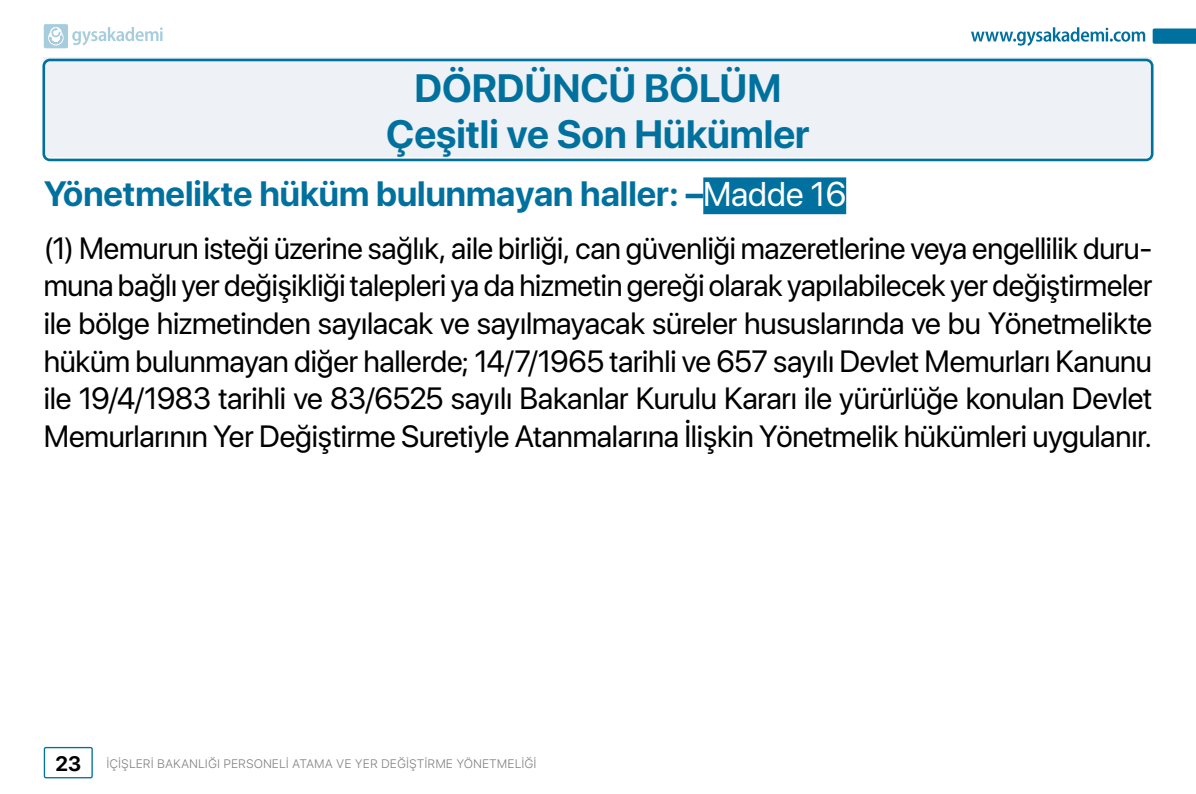
<style>
.page{position:relative;width:1196px;height:794px;background:#fff}
.page>*{position:absolute;margin:0;border:0;box-sizing:border-box;transform-origin:0 0}
.t1{font:700 39.38px/45.5px "SF Pro Display";color:#00719e;text-align:center}
.t2{font:700 35px "SF Pro Display";color:#00719e}
.t3{font:30.62px/37.6px "SF Pro Display";letter-spacing:-.01em;color:#000;text-align:justify}
.t4{font:700 20.82px "SF Pro Display";color:#000}
.t5{font:300 12.25px "SF Pro Text";color:#808080}
.s1{font-weight:400;font-size:34.12px;color:#fff}
</style>
<div class="page">
<div style="left:44px;top:57px;width:1108px;height:100px;background:#eef1f5"></div>
<div style="left:42px;top:59px;width:1111px;height:102px;border:3px solid #00719e;border-radius:6px"></div>
<div style="left:703px;top:177px;width:143px;height:37px;background:#00719e"></div>
<div style="left:44px;top:747px;width:49px;height:31px;border:1px solid #00719e;border-radius:2px"></div>
<svg style="left:971px;top:27px;width:173px;height:19px"></svg>
<svg style="left:1152px;top:28px;width:43px;height:16px"></svg>
<svg style="left:44px;top:24px;width:119px;height:24px"></svg>
<p class="t1" style="left:386px;top:66px;width:425px">DÖRDÜNCÜ BÖLÜM<br>Çeşitli ve Son Hükümler</p>
<p class="t2" style="left:44px;top:174px;width:803px">Yönetmelikte hüküm bulunmayan haller: –<span class="s1">Madde 16</span></p>
<p class="t3" style="left:44px;top:229px;width:1109px">(1) Memurun isteği üzerine sağlık, aile birliği, can güvenliği mazeretlerine veya engellilik duru&shy;muna bağlı yer değişikliği talepleri ya da hizmetin gereği olarak yapılabilecek yer değiştirmeler ile bölge hizmetinden sayılacak ve sayılmayacak süreler hususlarında ve bu Yönetmelikte hüküm bulunmayan diğer hallerde; 14/7/1965 tarihli ve 657 sayılı Devlet Memurları Kanunu ile 19/4/1983 tarihli ve 83/6525 sayılı Bakanlar Kurulu Kararı ile yürürlüğe konulan Devlet Memurlarının Yer Değiştirme Suretiyle Atanmalarına İlişkin Yönetmelik hükümleri uygulanır.</p>
<p class="t4" style="left:55px;top:751px;width:27px">23</p>
<p class="t5" style="left:106px;top:755px;width:431px">İÇİŞLERİ BAKANLIĞI PERSONELİ ATAMA VE YER DEĞİŞTİRME YÖNETMELİĞİ</p>
</div>
